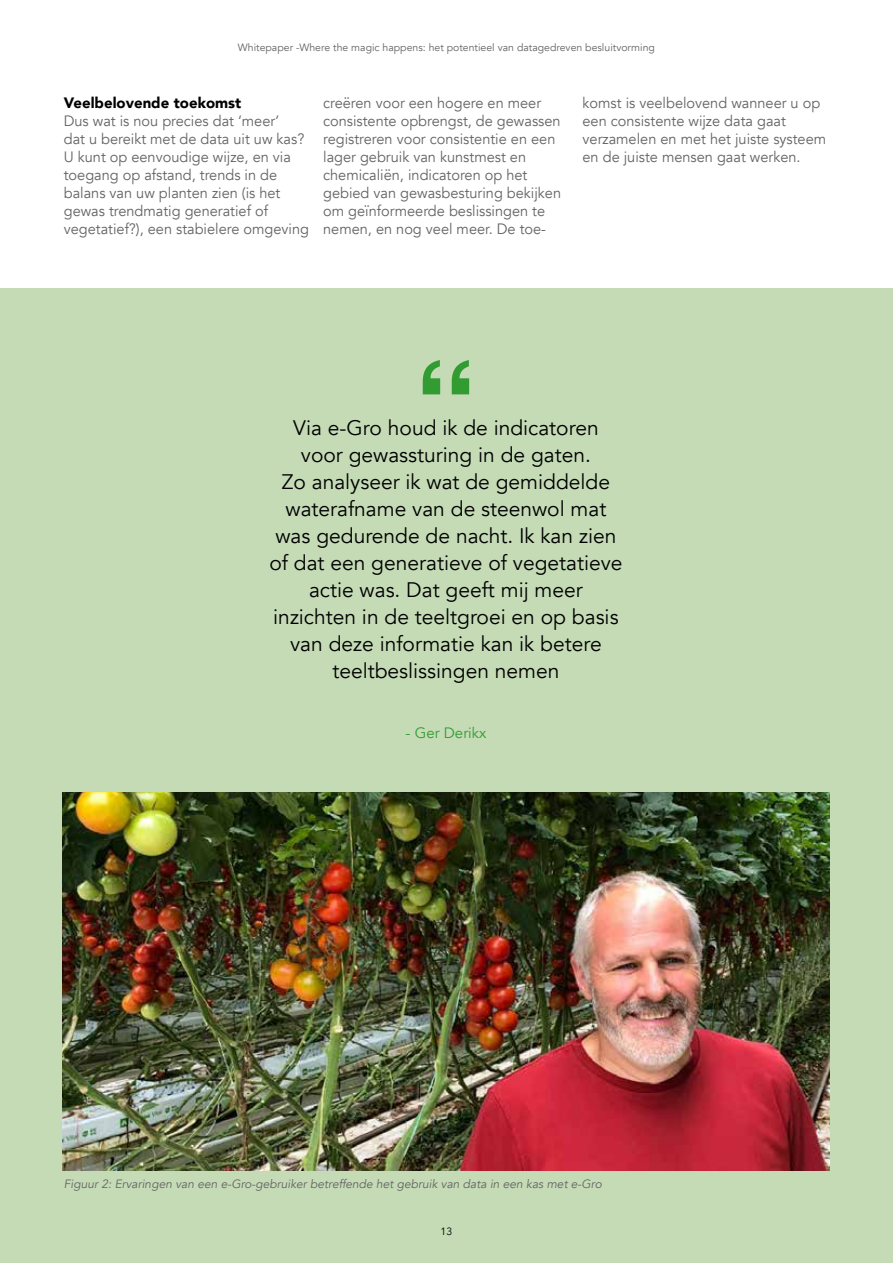
<style>
.page{position:relative;width:893px;height:1263px;background:#fff}
.page>*{position:absolute;margin:0;border:0;box-sizing:border-box;transform-origin:0 0}
.t1{font:21px/27px "Avenir";color:#000;text-align:center}
.t2{font:15px/18px "Avenir";color:#646363}
.t3{font:900 15px "Avenir";color:#000}
.t4{font:15px "Avenir";color:#329c32}
.t5{font:italic 12px "Avenir";color:#646363}
.t6{font:10.5px "Avenir";color:#646363}
.t7{font:10.5px "Avenir";color:#000}
</style>
<div class="page">
<div style="left:0;top:288px;width:893px;height:975px;background:#c4dbb6"></div>
<img style="left:63px;top:792px;width:766px;height:378px">
<svg style="left:423px;top:360px;width:46px;height:34px"></svg>
<p class="t6" style="left:238px;top:41px;width:419px">Whitepaper -Where the magic happens: het potentieel van datagedreven besluitvorming</p>
<p class="t3" style="left:64px;top:90px;width:179px">Veelbelovende toekomst</p>
<p class="t2" style="left:64px;top:112px;width:247px">Dus wat is nou precies dat ‘meer’<br>dat u bereikt met de data uit uw kas?<br>U kunt op eenvoudige wijze, en via toegang op afstand, trends in de balans van uw planten zien (is het gewas trendmatig generatief of vegetatief?), een stabielere omgeving</p>
<p class="t2" style="left:323px;top:94px;width:239px">creëren voor een hogere en meer consistente opbrengst, de gewassen registreren voor consistentie en een lager gebruik van kunstmest en chemicaliën, indicatoren op het gebied van gewasbesturing bekijken om geïnformeerde beslissingen te nemen, en nog veel meer. De toe-</p>
<p class="t2" style="left:583px;top:94px;width:245px">komst is veelbelovend wanneer u op een consistente wijze data gaat verzamelen en met het juiste systeem en de juiste mensen gaat werken.</p>
<p class="t1" style="left:269px;top:415px;width:355px">Via e-Gro houd ik de indicatoren<br>voor gewassturing in de gaten.<br>Zo analyseer ik wat de gemiddelde waterafname van de steenwol mat was gedurende de nacht. Ik kan zien of dat een generatieve of vegetatieve actie was. Dat geeft mij meer inzichten in de teeltgroei en op basis van deze informatie kan ik betere teeltbeslissingen nemen</p>
<p class="t4" style="left:406px;top:724px;width:82px">- Ger Derikx</p>
<p class="t5" style="left:64px;top:1177px;width:540px">Figuur 2: Ervaringen van een e-Gro-gebruiker betreffende het gebruik van data in een kas met e-Gro</p>
<p class="t7" style="left:441px;top:1225px;width:13px">13</p>
</div>
